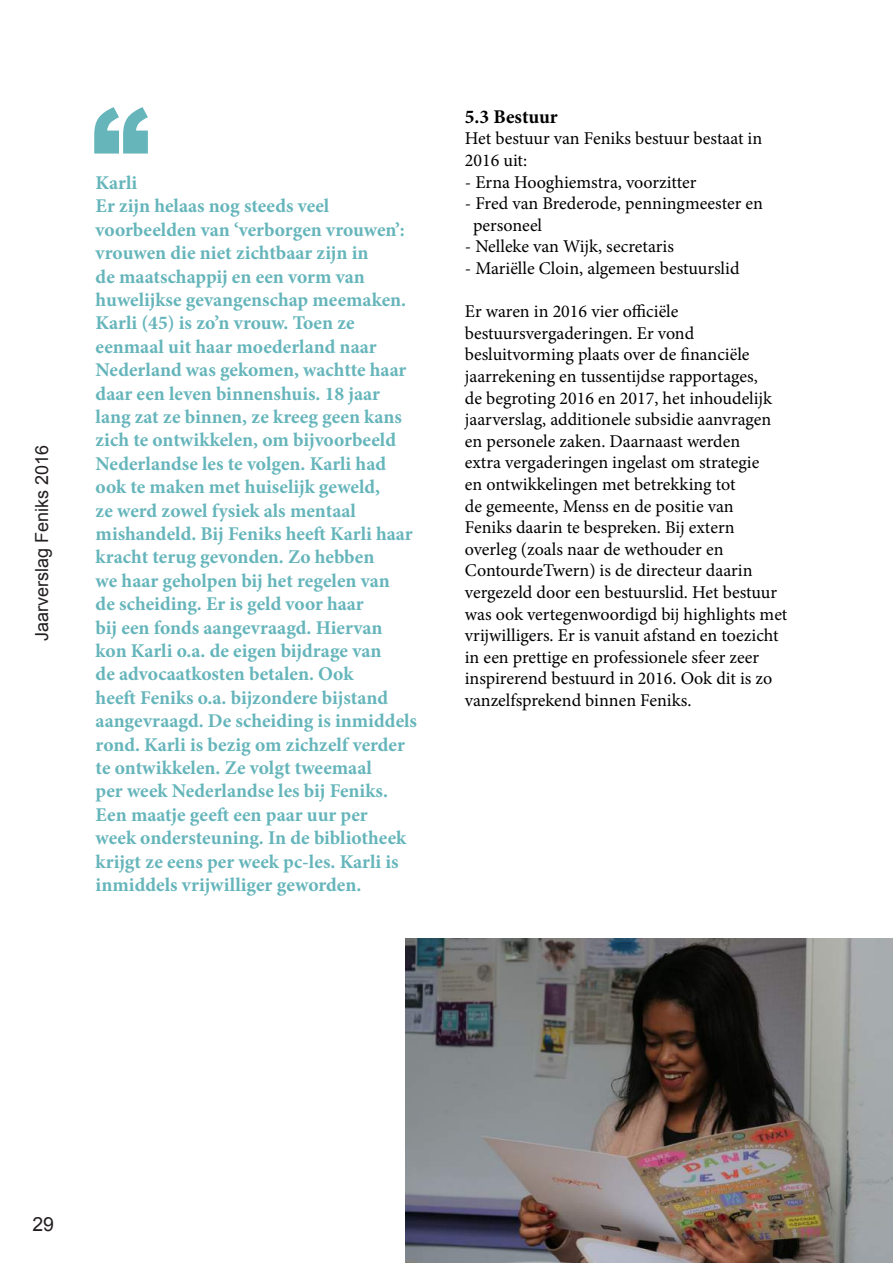
<style>
.page{position:relative;width:893px;height:1263px;background:#fff}
.page>*{position:absolute;margin:0;border:0;box-sizing:border-box;transform-origin:0 0}
.t1{font:900 116.55px "Arial";color:#65b5bb}
.t2{font:700 19.5px/23.4px "Minion Pro";color:#65b5bb}
.t3{font:700 19.5px "Minion Pro";color:#000}
.t4{font:19.5px "Arial";color:#231f20}
.t5{font:18px/21.6px "Minion Pro";color:#000}
.t6{font:18px "Arial";color:#231f20}
</style>
<div class="page">
<img style="left:406px;top:938px;width:487px;height:325px">
<p class="t6" style="left:30px;top:641px;width:198px;rotate:-90deg">Jaarverslag Feniks 2016</p>
<h1 class="t1" style="left:91px;top:66px;width:60px">“</h1>
<p class="t2" style="left:96px;top:171px;width:323px">Karli<br>Er zijn helaas nog steeds veel voorbeelden van ‘verborgen vrouwen’: vrouwen die niet zichtbaar zijn in<br>de maatschappij en een vorm van huwelijkse gevangenschap meemaken.<br>Karli (45) is zo’n vrouw. Toen ze eenmaal uit haar moederland naar Nederland was gekomen, wachtte haar daar een leven binnenshuis. 18 jaar lang zat ze binnen, ze kreeg geen kans zich te ontwikkelen, om bijvoorbeeld Nederlandse les te volgen. Karli had ook te maken met huiselijk geweld,<br>ze werd zowel fysiek als mentaal mishandeld. Bij Feniks heeft Karli haar kracht terug gevonden. Zo hebben<br>we haar geholpen bij het regelen van<br>de scheiding. Er is geld voor haar<br>bij een fonds aangevraagd. Hiervan kon Karli o.a. de eigen bijdrage van<br>de advocaatkosten betalen. Ook<br>heeft Feniks o.a. bijzondere bijstand aangevraagd. De scheiding is inmiddels rond. Karli is bezig om zichzelf verder te ontwikkelen. Ze volgt tweemaal<br>per week Nederlandse les bij Feniks.<br>Een maatje geeft een paar uur per<br>week ondersteuning. In de bibliotheek krijgt ze eens per week pc-les. Karli is inmiddels vrijwilliger geworden.</p>
<p class="t3" style="left:465px;top:103px;width:94px">5.3 Bestuur</p>
<p class="t5" style="left:465px;top:128px;width:299px">Het bestuur van Feniks bestuur bestaat in<br>2016 uit:</p>
<p class="t5" style="left:465px;top:171px;width:233px">- Erna Hooghiemstra, voorzitter</p>
<p class="t5" style="left:473px;top:193px;width:291px;text-indent:-8px">- Fred van Brederode, penningmeester en personeel</p>
<p class="t5" style="left:465px;top:236px;width:211px">- Nelleke van Wijk, secretaris</p>
<p class="t5" style="left:465px;top:257px;width:276px">- Mariëlle Cloin, algemeen bestuurslid</p>
<p class="t5" style="left:465px;top:301px;width:324px">Er waren in 2016 vier officiële bestuursvergaderingen. Er vond besluitvorming plaats over de financiële jaarrekening en tussentijdse rapportages,<br>de begroting 2016 en 2017, het inhoudelijk jaarverslag, additionele subsidie aanvragen en personele zaken. Daarnaast werden<br>extra vergaderingen ingelast om strategie<br>en ontwikkelingen met betrekking tot<br>de gemeente, Menss en de positie van<br>Feniks daarin te bespreken. Bij extern overleg (zoals naar de wethouder en ContourdeTwern) is de directeur daarin vergezeld door een bestuurslid. Het bestuur was ook vertegenwoordigd bij highlights met vrijwilligers. Er is vanuit afstand en toezicht in een prettige en professionele sfeer zeer inspirerend bestuurd in 2016. Ook dit is zo vanzelfsprekend binnen Feniks.</p>
<p class="t4" style="left:32px;top:1211px;width:23px">29</p>
</div>
